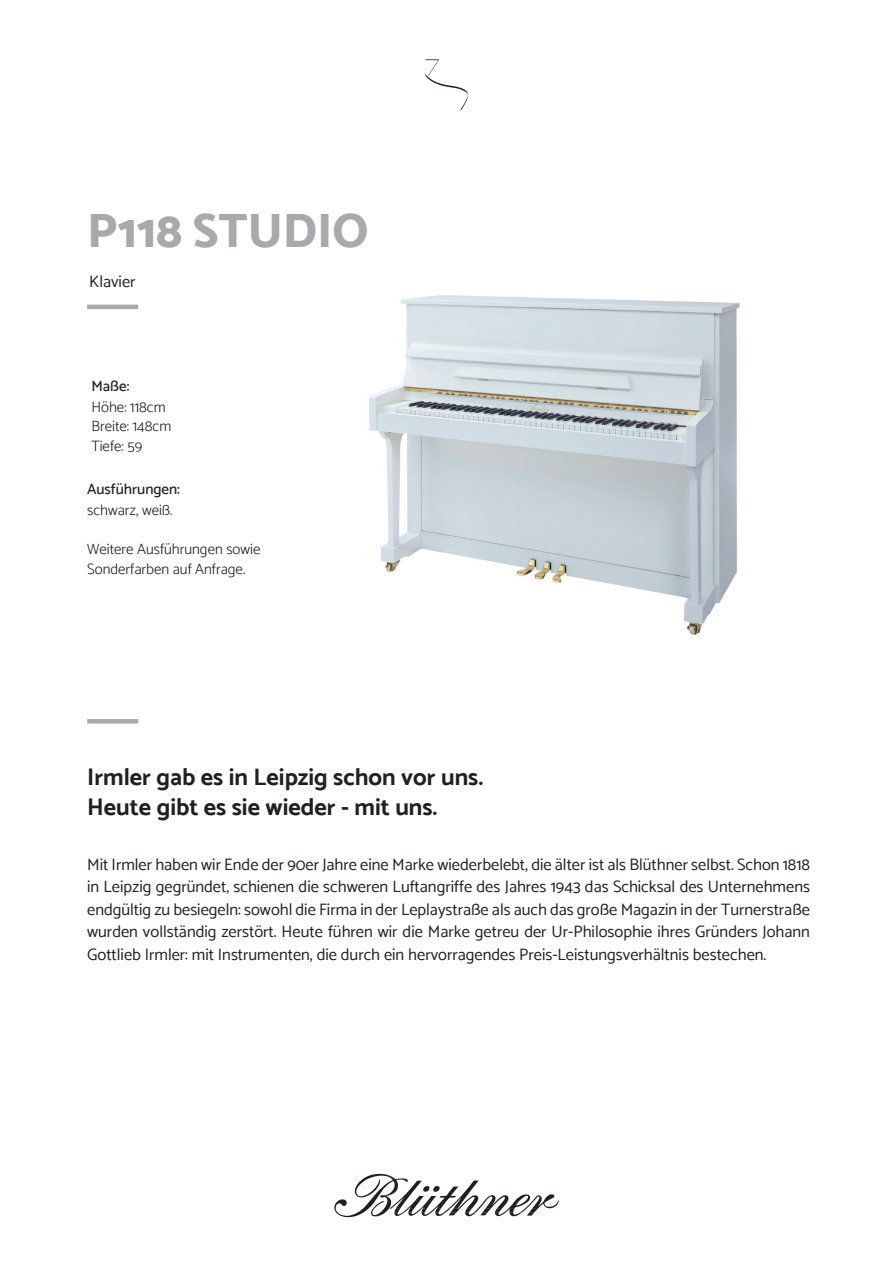
<style>
.page{position:relative;width:893px;height:1263px;background:#fff}
.page>*{position:absolute;margin:0;border:0;box-sizing:border-box;transform-origin:0 0}
.t1{font:800 48px "Catamaran";color:#a8a9ad}
.t2{font:700 24px "Catamaran";color:#231f20}
.t3{font:16.5px/22.5px "Catamaran";color:#231f20;text-align:justify}
.t4{font:300 15px "Catamaran";color:#231f20}
.t5{font:500 15px "Catamaran";color:#231f20}
</style>
<div class="page">
<svg style="left:425px;top:59px;width:43px;height:52px"></svg>
<svg style="left:334px;top:1174px;width:225px;height:43px"></svg>
<hr style="left:87px;top:305px;width:51px;height:4px;background:#a8a9ad">
<img style="left:369px;top:295px;width:371px;height:340px">
<hr style="left:87px;top:719px;width:51px;height:4px;background:#a8a9ad">
<p class="t1" style="left:87px;top:202px;width:283px">P118 STUDIO</p>
<p class="t3" style="left:89px;top:270px;width:48px">Klavier</p>
<p class="t5" style="left:91px;top:377px;width:40px">Maße:</p>
<p class="t4" style="left:91px;top:398px;width:76px">Höhe: 118cm</p>
<p class="t4" style="left:91px;top:417px;width:81px">Breite: 148cm</p>
<p class="t4" style="left:91px;top:437px;width:52px">Tiefe: 59</p>
<p class="t5" style="left:87px;top:480px;width:94px">Ausführungen:</p>
<p class="t4" style="left:87px;top:501px;width:87px">schwarz, weiß.</p>
<p class="t4" style="left:87px;top:540px;width:175px">Weitere Ausführungen sowie</p>
<p class="t4" style="left:87px;top:560px;width:160px">Sonderfarben auf Anfrage.</p>
<p class="t2" style="left:87px;top:762px;width:398px">Irmler gab es in Leipzig schon vor uns.</p>
<p class="t2" style="left:87px;top:792px;width:352px">Heute gibt es sie wieder - mit uns.</p>
<p class="t3" style="left:87px;top:853px;width:724px">Mit Irmler haben wir Ende der 90er Jahre eine Marke wiederbelebt, die älter ist als Blüthner selbst. Schon 1818 in Leipzig gegründet, schienen die schweren Luftangriffe des Jahres 1943 das Schicksal des Unternehmens endgültig zu besiegeln: sowohl die Firma in der Leplaystraße als auch das große Magazin in der Turnerstraße wurden vollständig zerstört. Heute führen wir die Marke getreu der Ur-Philosophie ihres Gründers Johann Gottlieb Irmler: mit Instrumenten, die durch ein hervorragendes Preis-Leistungsverhältnis bestechen.</p>
</div>
